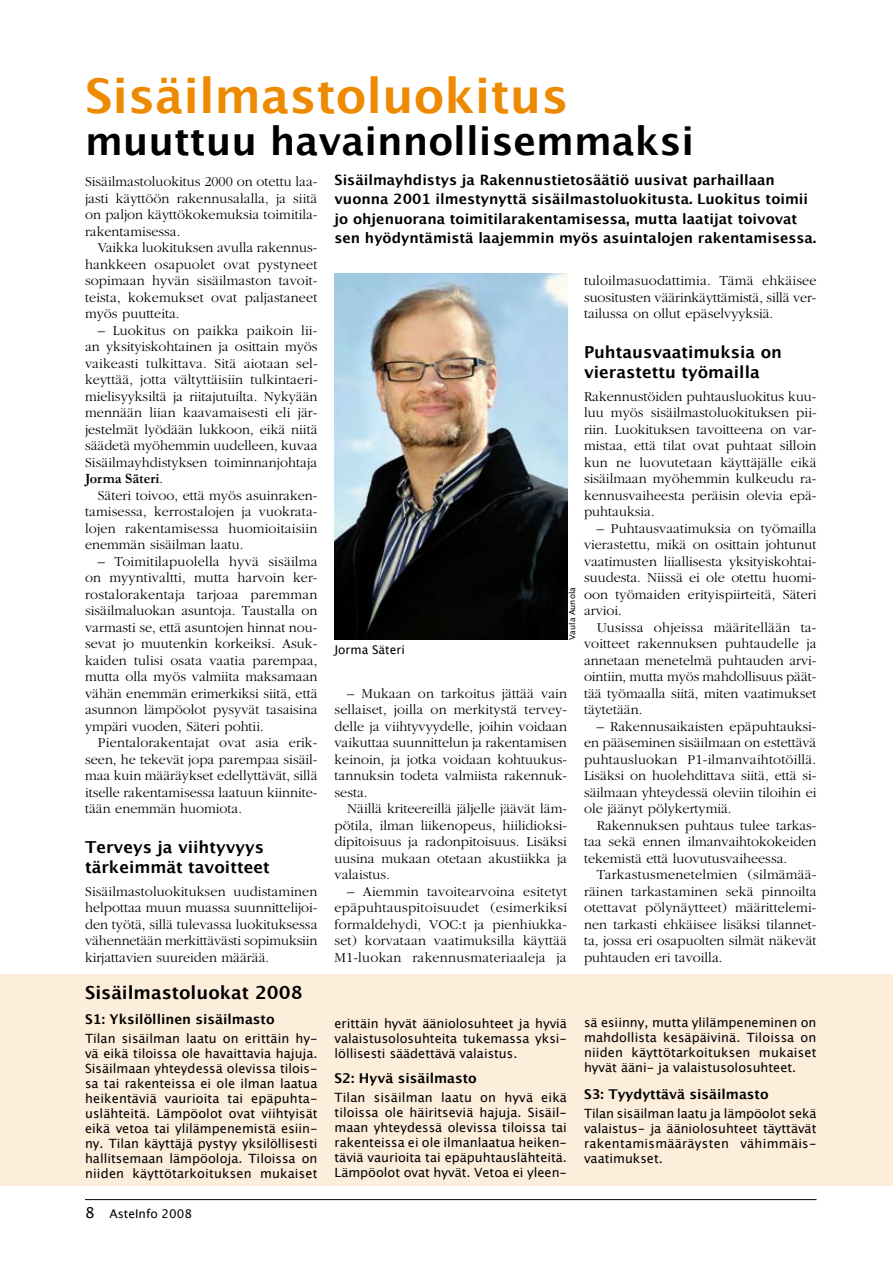
<style>
.page{position:relative;width:893px;height:1263px;background:#fff}
.page>*{position:absolute;margin:0;border:0;box-sizing:border-box;transform-origin:0 0}
.t1{font:700 48px "Lucida Grande";color:#ed8a00}
.t2{font:700 39px "Lucida Grande";color:#000}
.t3{font:700 18px "Lucida Grande";color:#000}
.t4{font:700 16.5px/19.5px "Lucida Grande";color:#000}
.t5{font:300 14.25px/16.5px "Garamond";color:#000;text-align:justify}
.t6{font:700 14.25px/19.5px "Lucida Grande";color:#000}
.t7{font:700 13.5px "Lucida Grande";color:#000}
.t8{font:12.75px/15px "Lucida Grande";color:#000;text-align:justify}
.t9{font:12px "Lucida Grande";color:#000}
.t10{font:8.25px "Lucida Grande";color:#000}
.s1{font-weight:700}
.s2{font-size:15px}
</style>
<div class="page">
<hr style="left:85px;top:1199px;width:731px;height:1px;background:#000">
<div style="left:0;top:974px;width:893px;height:212px;background:#fdeedc"></div>
<img style="left:335px;top:273px;width:232px;height:367px">
<h1 class="t1" style="left:85px;top:68px;width:485px">Sisäilmastoluokitus</h1>
<h2 class="t2" style="left:85px;top:119px;width:611px">muuttuu havainnollisemmaksi</h2>
<p class="t6" style="left:335px;top:170px;width:483px">Sisäilmayhdistys ja Rakennustietosäätiö uusivat parhaillaan vuonna 2001 ilmestynyttä sisäilmastoluokitusta. Luokitus toimii jo ohjenuorana toimitilarakentamisessa, mutta laatijat toivovat sen hyödyntämistä laajemmin myös asuintalojen rakentamisessa.</p>
<p class="t5" style="left:85px;top:173px;width:234px">Sisäilmastoluokitus 2000 on otettu laa&shy;jasti käyttöön rakennusalalla, ja siitä on paljon käyttökokemuksia toimitila&shy;rakentamisessa.</p>
<p class="t5" style="left:85px;top:239px;width:234px;text-indent:13px">Vaikka luokituksen avulla rakennus&shy;hankkeen osapuolet ovat pystyneet sopimaan hyvän sisäilmaston tavoit&shy;teista, kokemukset ovat paljastaneet myös puutteita.</p>
<p class="t5" style="left:85px;top:322px;width:234px;text-indent:13px">– Luokitus on paikka paikoin lii&shy;an yksityiskohtainen ja osittain myös vaikeasti tulkittava. Sitä aiotaan sel&shy;keyttää, jotta vältyttäisiin tulkintaeri&shy;mielisyyksiltä ja riitajutuilta. Nykyään mennään liian kaavamaisesti eli jär&shy;jestelmät lyödään lukkoon, eikä niitä säädetä myöhemmin uudelleen, kuvaa Sisäilmayhdistyksen toiminnanjohtaja <span class="s1">Jorma Säteri</span>.</p>
<p class="t5" style="left:85px;top:487px;width:234px;text-indent:13px">Säteri toivoo, että myös asuinraken&shy;tamisessa, kerrostalojen ja vuokrata&shy;lojen rakentamisessa huomioitaisiin enemmän sisäilman laatu.</p>
<p class="t5" style="left:85px;top:553px;width:234px;text-indent:13px">– Toimitilapuolella hyvä sisäilma on myyntivaltti, mutta harvoin ker&shy;rostalorakentaja tarjoaa paremman sisäilmaluokan asuntoja. Taustalla on varmasti se, että asuntojen hinnat nou&shy;sevat jo muutenkin korkeiksi. Asuk&shy;kaiden tulisi osata vaatia parempaa, mutta olla myös valmiita maksamaan vähän enemmän erimerkiksi siitä, että asunnon lämpöolot pysyvät tasaisina ympäri vuoden, Säteri pohtii.</p>
<p class="t5" style="left:85px;top:735px;width:234px;text-indent:13px">Pientalorakentajat ovat asia erik&shy;seen, he tekevät jopa parempaa sisäil&shy;maa kuin määräykset edellyttävät, sillä itselle rakentamisessa laatuun kiinnite&shy;tään enemmän huomiota.</p>
<p class="t4" style="left:85px;top:838px;width:186px">Terveys ja viihtyvyys tärkeimmät tavoitteet</p>
<p class="t5" style="left:85px;top:883px;width:234px">Sisäilmastoluokituksen uudistaminen helpottaa muun muassa suunnittelijoi&shy;den työtä, sillä tulevassa luokituksessa vähennetään merkittävästi sopimuksiin kirjattavien suureiden määrää.</p>
<p class="t5" style="left:584px;top:273px;width:234px">tuloilmasuodattimia. Tämä ehkäisee suositusten väärinkäyttämistä, sillä ver&shy;tailussa on ollut epäselvyyksiä.</p>
<p class="t4" style="left:584px;top:343px;width:200px">Puhtausvaatimuksia on vierastettu työmailla</p>
<p class="t5" style="left:584px;top:388px;width:234px">Rakennustöiden puhtausluokitus kuu&shy;luu myös sisäilmastoluokituksen pii&shy;riin. Luokituksen tavoitteena on var&shy;mistaa, että tilat ovat puhtaat silloin kun ne luovutetaan käyttäjälle eikä sisäilmaan myöhemmin kulkeudu ra&shy;kennusvaiheesta peräisin olevia epä&shy;puhtauksia.</p>
<p class="t5" style="left:584px;top:520px;width:234px;text-indent:13px">– Puhtausvaatimuksia on työmailla vierastettu, mikä on osittain johtunut vaatimusten liiallisesta yksityiskohtai&shy;suudesta. Niissä ei ole otettu huomi&shy;oon työmaiden erityispiirteitä, Säteri arvioi.</p>
<p class="t5" style="left:584px;top:619px;width:234px;text-indent:13px">Uusissa ohjeissa määritellään ta&shy;voitteet rakennuksen puhtaudelle ja annetaan menetelmä puhtauden arvi&shy;ointiin, mutta myös mahdollisuus päät&shy;tää työmaalla siitä, miten vaatimukset täytetään.</p>
<p class="t5" style="left:584px;top:718px;width:234px;text-indent:13px">– Rakennusaikaisten epäpuhtauksi&shy;en pääseminen sisäilmaan on estettävä puhtausluokan P1-ilmanvaihtotöillä.<br>Lisäksi on huolehdittava siitä, että si&shy;säilmaan yhteydessä oleviin tiloihin ei ole jäänyt pölykertymiä.</p>
<p class="t5" style="left:584px;top:817px;width:234px;text-indent:13px">Rakennuksen puhtaus tulee tarkas&shy;taa sekä ennen ilmanvaihtokokeiden tekemistä että luovutusvaiheessa.</p>
<p class="t5" style="left:584px;top:867px;width:234px;text-indent:13px">Tarkastusmenetelmien (silmämää&shy;räinen tarkastaminen sekä pinnoilta otettavat pölynäytteet) määrittelemi&shy;nen tarkasti ehkäisee lisäksi tilannet&shy;ta, jossa eri osapuolten silmät näkevät puhtauden eri tavoilla.</p>
<p class="t10" style="left:567px;top:640px;width:54px;rotate:-90deg">Vaula Aunola</p>
<p class="t9" style="left:335px;top:643px;width:72px">Jorma Säteri</p>
<p class="t5" style="left:335px;top:685px;width:234px;text-indent:13px">– Mukaan on tarkoitus jättää vain sellaiset, joilla on merkitystä tervey&shy;delle ja viihtyvyydelle, joihin voidaan vaikuttaa suunnittelun ja rakentamisen keinoin, ja jotka voidaan kohtuukus&shy;tannuksin todeta valmiista rakennuk&shy;sesta.</p>
<p class="t5" style="left:335px;top:800px;width:234px;text-indent:13px">Näillä kriteereillä jäljelle jäävät läm&shy;pötila, ilman liikenopeus, hiilidioksi&shy;dipitoisuus ja radonpitoisuus. Lisäksi uusina mukaan otetaan akustiikka ja valaistus.</p>
<p class="t5" style="left:335px;top:883px;width:234px;text-indent:13px">– Aiemmin tavoitearvoina esitetyt epäpuhtauspitoisuudet (esimerkiksi formaldehydi, VOC:t ja pienhiukka&shy;set) korvataan vaatimuksilla käyttää M1-luokan rakennusmateriaaleja ja</p>
<p class="t3" style="left:85px;top:982px;width:219px">Sisäilmastoluokat 2008</p>
<p class="t7" style="left:85px;top:1011px;width:191px">S1: Yksilöllinen sisäilmasto</p>
<p class="t8" style="left:85px;top:1031px;width:234px">Tilan sisäilman laatu on erittäin hy&shy;vä eikä tiloissa ole havaittavia hajuja.<br>Sisäilmaan yhteydessä olevissa tilois&shy;sa tai rakenteissa ei ole ilman laatua heikentäviä vaurioita tai epäpuhta&shy;uslähteitä. Lämpöolot ovat viihtyisät eikä vetoa tai ylilämpenemistä esiin&shy;ny. Tilan käyttäjä pystyy yksilöllisesti hallitsemaan lämpöoloja. Tiloissa on niiden käyttötarkoituksen mukaiset</p>
<p class="t9" style="left:85px;top:1207px;width:108px"><span class="s2">8</span> AsteInfo 2008</p>
<p class="t8" style="left:335px;top:1016px;width:234px">erittäin hyvät ääniolosuhteet ja hyviä valaistusolosuhteita tukemassa yksi&shy;löllisesti säädettävä valaistus.</p>
<p class="t7" style="left:335px;top:1070px;width:144px">S2: Hyvä sisäilmasto</p>
<p class="t8" style="left:335px;top:1090px;width:234px">Tilan sisäilman laatu on hyvä eikä tiloissa ole häiritseviä hajuja. Sisäil&shy;maan yhteydessä olevissa tiloissa tai rakenteissa ei ole ilmanlaatua heiken&shy;täviä vaurioita tai epäpuhtauslähteitä.<br>Lämpöolot ovat hyvät. Vetoa ei yleen-</p>
<p class="t8" style="left:584px;top:1015px;width:234px">sä esiinny, mutta ylilämpeneminen on mahdollista kesäpäivinä. Tiloissa on niiden käyttötarkoituksen mukaiset hyvät ääni- ja valaistusolosuhteet.</p>
<p class="t7" style="left:584px;top:1086px;width:186px">S3: Tyydyttävä sisäilmasto</p>
<p class="t8" style="left:584px;top:1106px;width:234px">Tilan sisäilman laatu ja lämpöolot sekä valaistus- ja ääniolosuhteet täyttävät rakentamismääräysten vähimmäis&shy;vaatimukset.</p>
</div>
